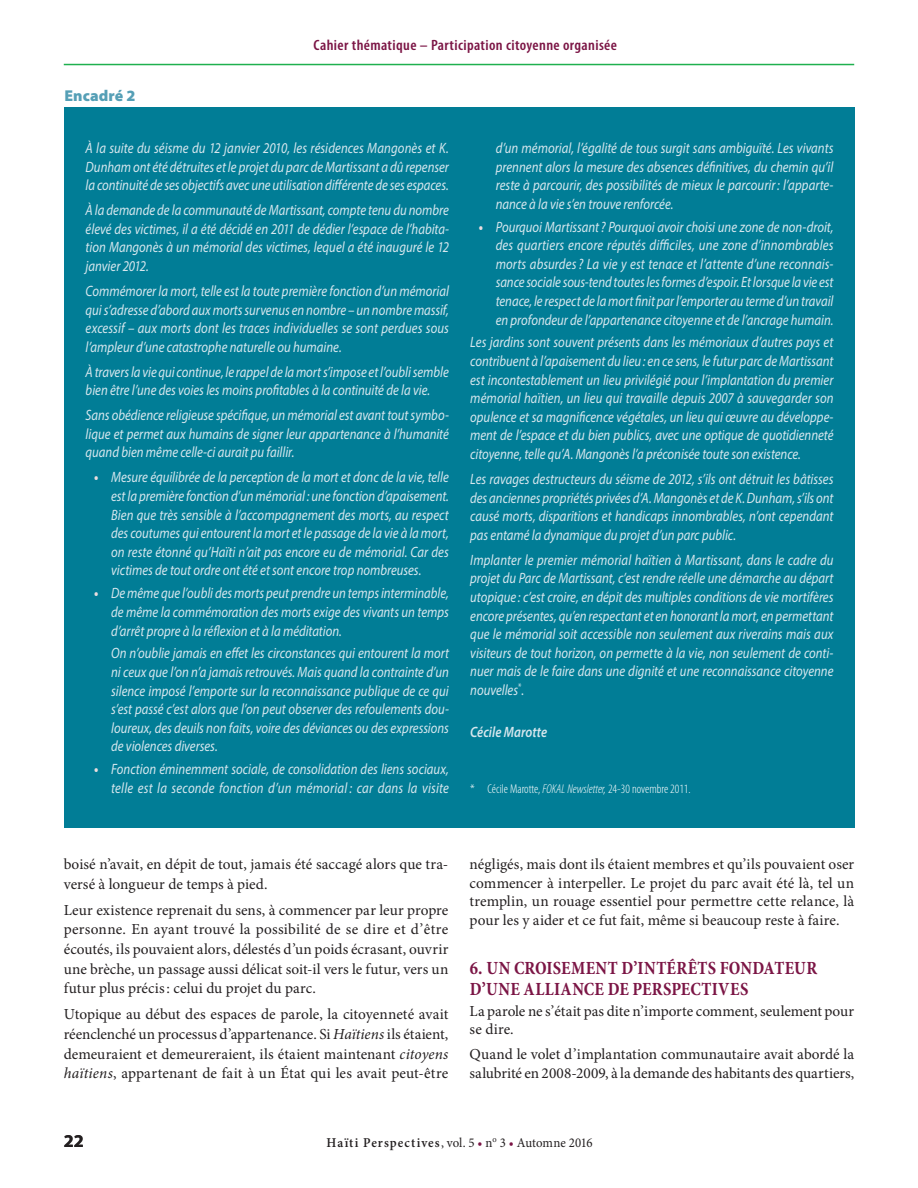
<style>
.page{position:relative;width:918px;height:1188px;background:#fff}
.page>*{position:absolute;margin:0;border:0;box-sizing:border-box;transform-origin:0 0}
._11ROUGE_ti{font:700 condensed 18.75px/21.1px "Minion Pro";letter-spacing:.015em;color:#7b1545;scale:.95 1}
.t1{font:700 18px "Myriad Pro";color:#231f20}
._49_____titre_figure{font:900 15.75px "Myriad Pro";letter-spacing:.005em;color:#559fb6}
._01_tx{font:15.3px/19.6px "Minion Pro";color:#231f20}
._75_TX_encadré{font:italic 15px/18.6px "Myriad Pro";color:#d7e7ee;text-align:justify;scale:.85 1}
._77_TX___encadré{font:italic 15px/18.6px "Myriad Pro";letter-spacing:-.005em;color:#d7e7ee;text-align:justify;scale:.85 1}
.t2{font:600 condensed 15px "Myriad Pro";letter-spacing:.025em;color:#7b1545;scale:1.05 1}
._75_TX_encadré-2{font:italic 600 15px "Myriad Pro";letter-spacing:.005em;color:#d7e7ee;scale:.85 1}
.t3{font:13.5px "Minion Pro";color:#231f20;scale:.95 1}
._59_source{font:300 condensed 12.75px "Myriad Pro";color:#fff}
.s1{font-weight:700;font-style:normal;color:#ebdddf}
.s2{font-style:normal}
.s3{font-style:italic}
.s4{font-weight:600}
.s5{color:#7b1545}
</style>
<div class="page">
<hr style="left:64px;top:64px;width:790px;height:1px;background:#1fb04f">
<div style="left:64px;top:108px;width:791px;height:720px;background:#017d96"></div>
<p class="_49_____titre_figure" style="left:64px;top:87px;width:73px">Encadré 2</p>
<p class="t2" style="left:314px;top:36px;width:290px">Cahier thématique – Participation citoyenne organisée</p>
<p class="_75_TX_encadré" style="left:86px;top:138px;width:429px">À la suite du séisme du 12 janvier 2010, les résidences Mangonès et K.<br>Dunham ont été détruites et le projet du parc de Martissant a dû repenser la continuité de ses objectifs avec une utilisation différente de ses espaces.</p>
<p class="_75_TX_encadré" style="left:86px;top:201px;width:429px">À la demande de la communauté de Martissant, compte tenu du nombre élevé des victimes, il a été décidé en 2011 de dédier l’espace de l’habita&shy;tion Mangonès à un mémorial des victimes, lequel a été inauguré le 12 janvier 2012.</p>
<p class="_75_TX_encadré" style="left:86px;top:281px;width:429px">Commémorer la mort, telle est la toute première fonction d’un mémorial qui s’adresse d’abord aux morts survenus en nombre – un nombre massif, excessif – aux morts dont les traces individuelles se sont perdues sous l’ampleur d’une catastrophe naturelle ou humaine.</p>
<p class="_75_TX_encadré" style="left:86px;top:362px;width:429px">À travers la vie qui continue, le rappel de la mort s’impose et l’oubli semble bien être l’une des voies les moins profitables à la continuité de la vie.</p>
<p class="_75_TX_encadré" style="left:86px;top:406px;width:429px">Sans obédience religieuse spécifique, un mémorial est avant tout symbo&shy;lique et permet aux humains de signer leur appartenance à l’humanité quand bien même celle-ci aurait pu faillir.</p>
<p class="_75_TX_encadré" style="left:111px;top:468px;width:399px;text-indent:-17px"><span class="s1">•</span> Mesure équilibrée de la perception de la mort et donc de la vie, telle est la première fonction d’un mémorial : une fonction d’apaisement.<br>Bien que très sensible à l’accompagnement des morts, au respect des coutumes qui entourent la mort et le passage de la vie à la mort, on reste étonné qu’Haïti n’ait pas encore eu de mémorial. Car des victimes de tout ordre ont été et sont encore trop nombreuses.</p>
<p class="_75_TX_encadré" style="left:111px;top:584px;width:399px;text-indent:-17px"><span class="s1">•</span> De même que l’oubli des morts peut prendre un temps interminable, de même la commémoration des morts exige des vivants un temps d’arrêt propre à la réflexion et à la méditation.</p>
<p class="_77_TX___encadré" style="left:111px;top:644px;width:399px">On n’oublie jamais en effet les circonstances qui entourent la mort ni ceux que l’on n’a jamais retrouvés. Mais quand la contrainte d’un silence imposé l’emporte sur la reconnaissance publique de ce qui s’est passé c’est alors que l’on peut observer des refoulements dou&shy;loureux, des deuils non faits, voire des déviances ou des expressions de violences diverses.</p>
<p class="_75_TX_encadré" style="left:94px;top:760px;width:419px;text-align:right"><span class="s1">•</span> Fonction éminemment sociale, de consolidation des liens sociaux, telle est la seconde fonction d’un mémorial : car dans la visite</p>
<p class="_75_TX_encadré" style="left:496px;top:138px;width:399px">d’un mémorial, l’égalité de tous surgit sans ambiguïté. Les vivants prennent alors la mesure des absences définitives, du chemin qu’il reste à parcourir, des possibilités de mieux le parcourir: l’apparte&shy;nance à la vie s’en trouve renforcée.</p>
<p class="_75_TX_encadré" style="left:496px;top:217px;width:399px;text-indent:-17px"><span class="s1">•</span> Pourquoi Martissant? Pourquoi avoir choisi une zone de non-droit, des quartiers encore réputés difficiles, une zone d’innombrables morts absurdes? La vie y est tenace et l’attente d’une reconnais&shy;sance sociale sous-tend toutes les formes d’espoir. Et lorsque la vie est tenace, le respect de la mort finit par l’emporter au terme d’un travail en profondeur de l’appartenance citoyenne et de l’ancrage humain.</p>
<p class="_75_TX_encadré" style="left:470px;top:333px;width:429px">Les jardins sont souvent présents dans les mémoriaux d’autres pays et contribuent à l’apaisement du lieu: en ce sens, le futur parc de Martissant est incontestablement un lieu privilégié pour l’implantation du premier mémorial haïtien, un lieu qui travaille depuis 2007 à sauvegarder son opulence et sa magnificence végétales, un lieu qui œuvre au développe&shy;ment de l’espace et du bien publics, avec une optique de quotidienneté citoyenne, telle qu’A. Mangonès l’a préconisée toute son existence.</p>
<p class="_75_TX_encadré" style="left:470px;top:469px;width:429px">Les ravages destructeurs du séisme de 2012, s’ils ont détruit les bâtisses des anciennes propriétés privées d’A. Mangonès et de K. Dunham, s’ils ont causé morts, disparitions et handicaps innombrables, n’ont cependant pas entamé la dynamique du projet d’un parc public.</p>
<p class="_75_TX_encadré" style="left:470px;top:550px;width:429px">Implanter le premier mémorial haïtien à Martissant, dans le cadre du projet du Parc de Martissant, c’est rendre réelle une démarche au départ utopique : c’est croire, en dépit des multiples conditions de vie mortifères encore présentes, qu’en respectant et en honorant la mort, en permettant que le mémorial soit accessible non seulement aux riverains mais aux visiteurs de tout horizon, on permette à la vie, non seulement de conti&shy;nuer mais de le faire dans une dignité et une reconnaissance citoyenne nouvelles<sup>*</sup><span class="s2">.</span></p>
<p class="_75_TX_encadré-2" style="left:470px;top:722px;width:92px">Cécile Marotte</p>
<p class="_59_source" style="left:470px;top:782px;width:222px">* Cécile Marotte, <span class="s3">FOKAL Newsletter,</span> 24-30 novembre 2011.</p>
<p class="_01_tx" style="left:64px;top:854px;width:386px">boisé n’avait, en dépit de tout, jamais été saccagé alors que tra&shy;versé à longueur de temps à pied.</p>
<p class="_01_tx" style="left:64px;top:900px;width:386px;text-align:justify">Leur existence reprenait du sens, à commencer par leur propre personne. En ayant trouvé la possibilité de se dire et d’être écoutés, ils pouvaient alors, délestés d’un poids écrasant, ouvrir une brèche, un passage aussi délicat soit-il vers le futur, vers un futur plus précis: celui du projet du parc.</p>
<p class="_01_tx" style="left:64px;top:1005px;width:386px;text-align:justify">Utopique au début des espaces de parole, la citoyenneté avait réenclenché un processus d’appartenance. Si <span class="s3">Haïtiens</span> ils étaient, demeuraient et demeureraient, ils étaient maintenant <span class="s3">citoyens haïtiens</span>, appartenant de fait à un État qui les avait peut-être</p>
<p class="_01_tx" style="left:470px;top:855px;width:386px;line-height:18.8px;text-align:justify">négligés, mais dont ils étaient membres et qu’ils pouvaient oser commencer à interpeller. Le projet du parc avait été là, tel un tremplin, un rouage essentiel pour permettre cette relance, là pour les y aider et ce fut fait, même si beaucoup reste à faire.</p>
<p class="_11ROUGE_ti" style="left:470px;top:957px;width:367px">6. UN CROISEMENT D’INTÉRÊTS FONDATEUR<br>D’UNE ALLIANCE DE PERSPECTIVES</p>
<p class="_01_tx" style="left:470px;top:1001px;width:386px;line-height:18.8px">La parole ne s’était pas dite n’importe comment, seulement pour se dire.</p>
<p class="_01_tx" style="left:470px;top:1045px;width:386px;line-height:18.8px">Quand le volet d’implantation communautaire avait abordé la salubrité en 2008-2009, à la demande des habitants des quartiers,</p>
<p class="t1" style="left:64px;top:1130px;width:21px">22</p>
<p class="t3" style="left:327px;top:1134px;width:282px"><span class="s4">Haïti Perspectives</span>, vol. 5 <span class="s5">•</span> n<sup>o</sup> 3 <span class="s5">•</span> Automne 2016</p>
</div>
